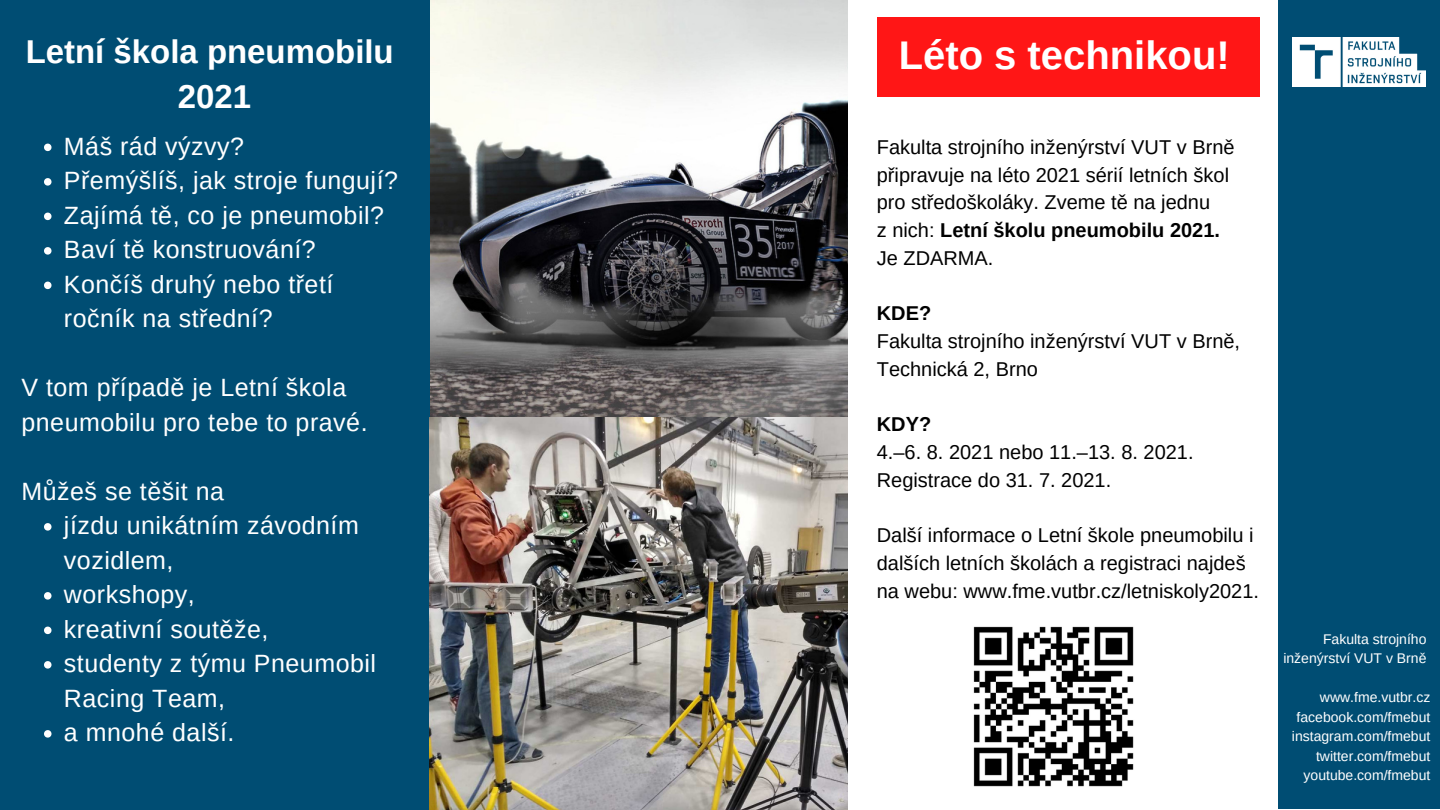
<style>
.page{position:relative;width:1440px;height:810px;background:#fff}
.page>*{position:absolute;margin:0;border:0;box-sizing:border-box;transform-origin:0 0}
.t1{font:700 40px "Arimo";color:#fff}
.t2{font:700 33px "Arimo";color:#fff}
.t3{font:25px/34.5px "Arimo";letter-spacing:.02em;color:#fff}
.t4{font:20px/27.8px "Arimo";color:#000}
.t5{font:700 20px "Arimo";color:#000}
.t6{font:14px "Arimo";color:#fff}
.s1{font-weight:400}
</style>
<div class="page">
<div style="left:1277px;top:0;width:163px;height:808px;background:#004d73"></div>
<img style="left:1292px;top:38px;width:134px;height:48px">
<img style="left:430px;top:0;width:418px;height:417px">
<div style="left:0;top:0;width:430px;height:810px;background:#004d73"></div>
<img style="left:429px;top:417px;width:419px;height:393px">
<div style="left:848px;top:0;width:430px;height:810px;background:#fff"></div>
<div style="left:877px;top:17px;width:383px;height:80px;background:#ff1616"></div>
<svg style="left:44px;top:144px;width:8px;height:7px"></svg>
<svg style="left:44px;top:178px;width:8px;height:8px"></svg>
<svg style="left:44px;top:213px;width:8px;height:7px"></svg>
<svg style="left:44px;top:247px;width:8px;height:8px"></svg>
<svg style="left:44px;top:282px;width:8px;height:7px"></svg>
<svg style="left:44px;top:523px;width:8px;height:8px"></svg>
<svg style="left:44px;top:592px;width:8px;height:8px"></svg>
<svg style="left:44px;top:627px;width:8px;height:7px"></svg>
<svg style="left:44px;top:661px;width:8px;height:8px"></svg>
<svg style="left:44px;top:730px;width:8px;height:8px"></svg>
<img style="left:973px;top:626px;width:161px;height:161px">
<p class="t2" style="left:26px;top:33px;width:370px">Letní škola pneumobilu</p>
<p class="t2" style="left:178px;top:79px;width:75px">2021</p>
<p class="t3" style="left:64px;top:129px;width:182px">Máš rád výzvy?</p>
<p class="t3" style="left:64px;top:163px;width:336px">Přemýšlíš, jak stroje fungují?</p>
<p class="t3" style="left:64px;top:198px;width:322px">Zajímá tě, co je pneumobil?</p>
<p class="t3" style="left:64px;top:232px;width:253px">Baví tě konstruování?</p>
<p class="t3" style="left:64px;top:267px;width:271px">Končíš druhý nebo třetí ročník na střední?</p>
<p class="t3" style="left:22px;top:370px;width:348px">V tom případě je Letní škola pneumobilu pro tebe to pravé.</p>
<p class="t3" style="left:22px;top:474px;width:204px">Můžeš se těšit na</p>
<p class="t3" style="left:64px;top:508px;width:296px">jízdu unikátním závodním vozidlem,</p>
<p class="t3" style="left:64px;top:577px;width:132px">workshopy,</p>
<p class="t3" style="left:64px;top:612px;width:206px">kreativní soutěže,</p>
<p class="t3" style="left:64px;top:646px;width:314px">studenty z týmu Pneumobil<br>Racing Team,</p>
<p class="t3" style="left:64px;top:715px;width:172px">a mnohé další.</p>
<p class="t1" style="left:899px;top:33px;width:333px">Léto s technikou!</p>
<p class="t4" style="left:877px;top:133px;width:359px">Fakulta strojního inženýrství VUT v Brně připravuje na léto 2021 sérií letních škol</p>
<p class="t4" style="left:877px;top:189px;width:335px">pro středoškoláky. Zveme tě na jednu</p>
<p class="t5" style="left:877px;top:219px;width:345px"><span class="s1">z nich:</span> Letní školu pneumobilu 2021.</p>
<p class="t4" style="left:877px;top:244px;width:118px">Je ZDARMA.</p>
<p class="t5" style="left:877px;top:302px;width:56px">KDE?</p>
<p class="t4" style="left:877px;top:327px;width:365px">Fakulta strojního inženýrství VUT v Brně,<br>Technická 2, Brno</p>
<p class="t5" style="left:877px;top:413px;width:56px">KDY?</p>
<p class="t4" style="left:877px;top:438px;width:318px">4.–6. 8. 2021 nebo 11.–13. 8. 2021.</p>
<p class="t4" style="left:877px;top:466px;width:236px">Registrace do 31. 7. 2021.</p>
<p class="t4" style="left:877px;top:522px;width:384px">Další informace o Letní škole pneumobilu i dalších letních školách a registraci najdeš na webu: www.fme.vutbr.cz/letniskoly2021.</p>
<p class="t6" style="left:1323px;top:631px;width:105px">Fakulta strojního</p>
<p class="t6" style="left:1283px;top:651px;width:145px">inženýrství VUT v Brně</p>
<p class="t6" style="left:1320px;top:690px;width:112px">www.fme.vutbr.cz</p>
<p class="t6" style="left:1297px;top:709px;width:135px">facebook.com/fmebut</p>
<p class="t6" style="left:1292px;top:729px;width:140px">instagram.com/fmebut</p>
<p class="t6" style="left:1316px;top:748px;width:116px">twitter.com/fmebut</p>
<p class="t6" style="left:1304px;top:768px;width:128px">youtube.com/fmebut</p>
</div>
